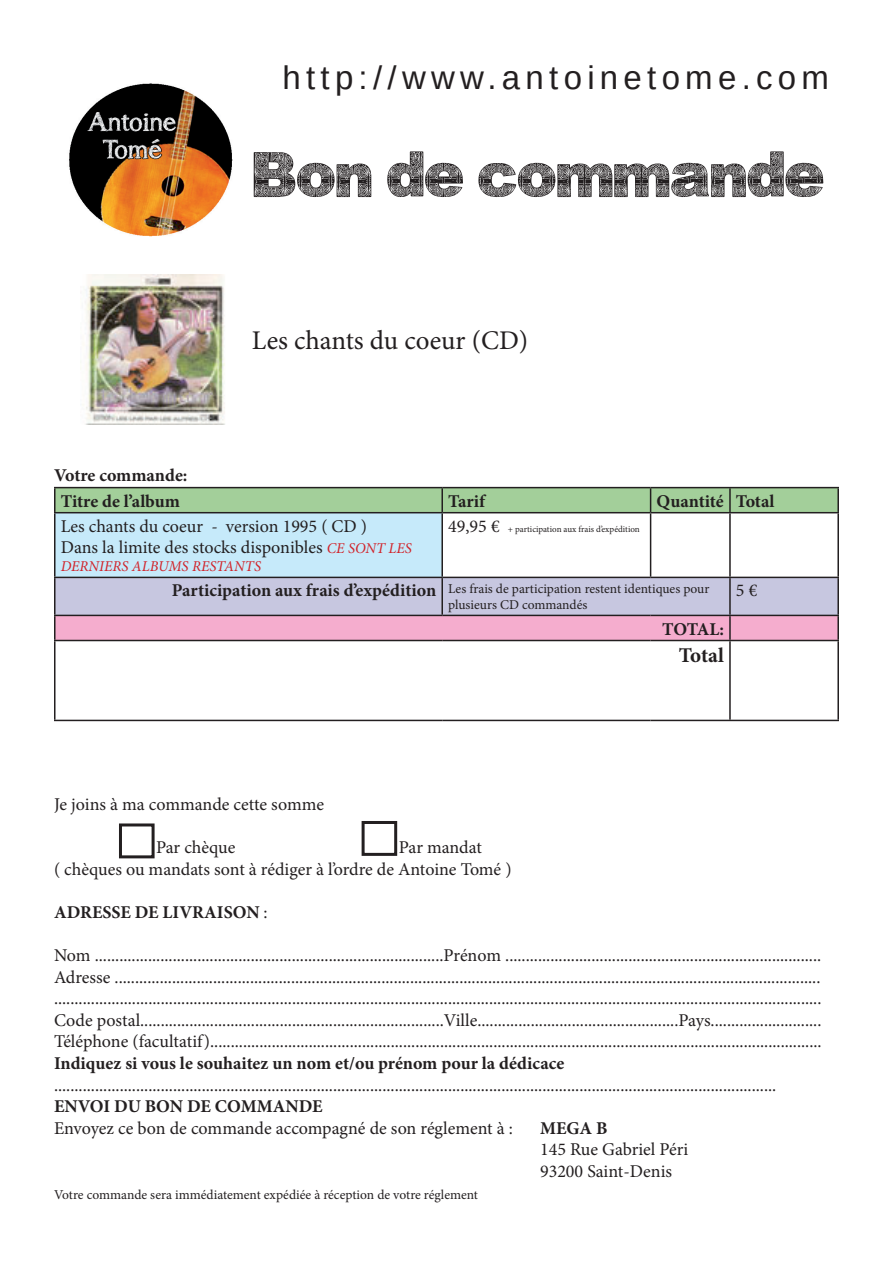
<style>
.page{position:relative;width:893px;height:1263px;background:#fff}
.page>*{position:absolute;margin:0;border:0;box-sizing:border-box;transform-origin:0 0}
.t1{font:51px "Asmat Font 2007";color:#231f20}
.t2{font:33px "Arimo";letter-spacing:.16em;color:#231f20}
.t3{font:27px "Minion Pro";color:#231f20}
.t4{font:700 21px "Minion Pro";letter-spacing:-.005em;color:#231f20}
.t5{font:18px/21.6px "Minion Pro";color:#231f20}
.t6{font:700 18px/25.8px "Minion Pro";color:#231f20;text-align:center}
.t7{font:italic 15px "Minion Pro";color:#d1232a}
.t8{font:13.5px/16.2px "Minion Pro";color:#231f20}
.t9{font:9px "Minion Pro";color:#231f20}
.s1{font-style:italic;font-size:15px;color:#d1232a}
.s2{font-size:18px}
.s3{font-weight:700;font-size:18px}
.s4{font-weight:400}
</style>
<div class="page">
<img style="left:69px;top:83px;width:164px;height:154px">
<div style="left:55px;top:513px;width:387px;height:64px;background:#c6eafa"></div>
<svg style="left:56px;top:578px;width:781px;height:62px;background:#d6bad6"></svg>
<hr style="left:54px;top:487px;width:388px;height:1px;background:#231f20">
<hr style="left:54px;top:488px;width:2px;height:24px;background:#231f20">
<hr style="left:442px;top:487px;width:209px;height:1px;background:#231f20">
<hr style="left:651px;top:487px;width:79px;height:1px;background:#231f20">
<svg style="left:55px;top:488px;width:782px;height:24px;background:#a0cb97"></svg>
<hr style="left:730px;top:487px;width:109px;height:1px;background:#231f20">
<hr style="left:729px;top:488px;width:2px;height:24px;background:#231f20">
<hr style="left:837px;top:488px;width:2px;height:24px;background:#231f20">
<hr style="left:54px;top:512px;width:388px;height:1px;background:#231f20">
<hr style="left:54px;top:513px;width:2px;height:64px;background:#231f20">
<hr style="left:442px;top:512px;width:209px;height:1px;background:#231f20">
<hr style="left:441px;top:513px;width:2px;height:64px;background:#231f20">
<hr style="left:651px;top:512px;width:79px;height:1px;background:#231f20">
<hr style="left:650px;top:513px;width:1px;height:64px;background:#231f20">
<hr style="left:730px;top:512px;width:109px;height:1px;background:#231f20">
<hr style="left:729px;top:513px;width:2px;height:64px;background:#231f20">
<hr style="left:837px;top:513px;width:2px;height:64px;background:#231f20">
<hr style="left:54px;top:577px;width:388px;height:1px;background:#231f20">
<hr style="left:54px;top:578px;width:2px;height:37px;background:#231f20">
<hr style="left:442px;top:577px;width:209px;height:1px;background:#231f20">
<hr style="left:441px;top:578px;width:2px;height:37px;background:#231f20">
<hr style="left:651px;top:577px;width:79px;height:1px;background:#231f20">
<hr style="left:730px;top:577px;width:109px;height:1px;background:#231f20">
<hr style="left:729px;top:578px;width:2px;height:37px;background:#231f20">
<hr style="left:837px;top:578px;width:2px;height:37px;background:#231f20">
<hr style="left:54px;top:615px;width:388px;height:1px;background:#231f20">
<hr style="left:54px;top:616px;width:2px;height:24px;background:#231f20">
<hr style="left:442px;top:615px;width:209px;height:1px;background:#231f20">
<hr style="left:651px;top:615px;width:79px;height:1px;background:#231f20">
<hr style="left:730px;top:615px;width:109px;height:1px;background:#231f20">
<hr style="left:729px;top:616px;width:2px;height:24px;background:#231f20">
<hr style="left:837px;top:616px;width:2px;height:24px;background:#231f20">
<hr style="left:54px;top:640px;width:388px;height:1px;background:#231f20">
<hr style="left:54px;top:641px;width:2px;height:79px;background:#231f20">
<hr style="left:442px;top:640px;width:209px;height:1px;background:#231f20">
<hr style="left:651px;top:640px;width:79px;height:1px;background:#231f20">
<hr style="left:730px;top:640px;width:109px;height:1px;background:#231f20">
<hr style="left:729px;top:641px;width:2px;height:79px;background:#231f20">
<hr style="left:837px;top:641px;width:2px;height:79px;background:#231f20">
<hr style="left:54px;top:720px;width:388px;height:1px;background:#231f20">
<hr style="left:442px;top:720px;width:209px;height:1px;background:#231f20">
<hr style="left:651px;top:720px;width:79px;height:1px;background:#231f20">
<hr style="left:730px;top:720px;width:109px;height:1px;background:#231f20">
<div style="left:119px;top:823px;width:36px;height:35px;border:3px solid #231f20"></div>
<div style="left:362px;top:821px;width:35px;height:35px;border:3px solid #231f20"></div>
<img style="left:82px;top:274px;width:143px;height:150px">
<h2 class="t2" style="left:282px;top:56px;width:548px">http://www.antoinetome.com</h2>
<h1 class="t1" style="left:253px;top:151px;width:573px">Bon de commande</h1>
<p class="t6" style="left:54px;top:462px;width:135px">Votre commande:<br>Titre de l’album</p>
<h3 class="t3" style="left:252px;top:322px;width:278px">Les chants du coeur (CD)</h3>
<p class="t6" style="left:448px;top:488px;width:38px">Tarif</p>
<p class="t6" style="left:657px;top:488px;width:119px">Quantité Total</p>
<p class="t5" style="left:61px;top:515px;width:353px">Les chants du coeur - version 1995 ( CD )<br>Dans la limite des stocks disponibles <span class="s1">CE SONT LES</span></p>
<p class="t7" style="left:61px;top:556px;width:202px">DERNIERS ALBUMS RESTANTS</p>
<p class="t9" style="left:448px;top:523px;width:193px"><span class="s2">49,95 €</span> + participation aux frais d’expédition</p>
<p class="t8" style="left:448px;top:581px;width:263px;text-indent:-276px"><span class="s3">Participation aux frais d’expédition</span> Les frais de participation restent identiques pour plusieurs CD commandés</p>
<p class="t5" style="left:736px;top:580px;width:23px">5 €</p>
<p class="t6" style="left:662px;top:616px;width:63px">TOTAL:</p>
<p class="t4" style="left:679px;top:640px;width:47px">Total</p>
<p class="t5" style="left:54px;top:793px;width:272px">Je joins à ma commande cette somme</p>
<p class="t5" style="left:156px;top:836px;width:81px">Par chèque</p>
<p class="t5" style="left:54px;top:836px;width:459px;text-indent:345px">Par mandat<br>( chèques ou mandats sont à rédiger à l’ordre de Antoine Tomé )</p>
<p class="t6" style="left:54px;top:899px;width:215px">ADRESSE DE LIVRAISON <span class="s4">:</span></p>
<p class="t5" style="left:54px;top:944px;width:769px;text-align:justify">Nom .....................................................................................Prénom .............................................................................<br>Adresse ............................................................................................................................................................................ ...........................................................................................................................................................................................<br>Code postal..........................................................................Ville.................................................Pays...........................<br>Téléphone (facultatif).....................................................................................................................................................</p>
<p class="t6" style="left:54px;top:1050px;width:512px">Indiquez si vous le souhaitez un nom et/ou prénom pour la dédicace</p>
<p class="t5" style="left:54px;top:1074px;width:724px">................................................................................................................................................................................</p>
<p class="t6" style="left:54px;top:1093px;width:270px">ENVOI DU BON DE COMMANDE</p>
<p class="t5" style="left:54px;top:1117px;width:460px">Envoyez ce bon de commande accompagné de son réglement à :</p>
<p class="t6" style="left:540px;top:1115px;width:69px">MEGA B</p>
<p class="t5" style="left:540px;top:1139px;width:150px">145 Rue Gabriel Péri<br>93200 Saint-Denis</p>
<p class="t8" style="left:54px;top:1186px;width:426px">Votre commande sera immédiatement expédiée à réception de votre réglement</p>
</div>
